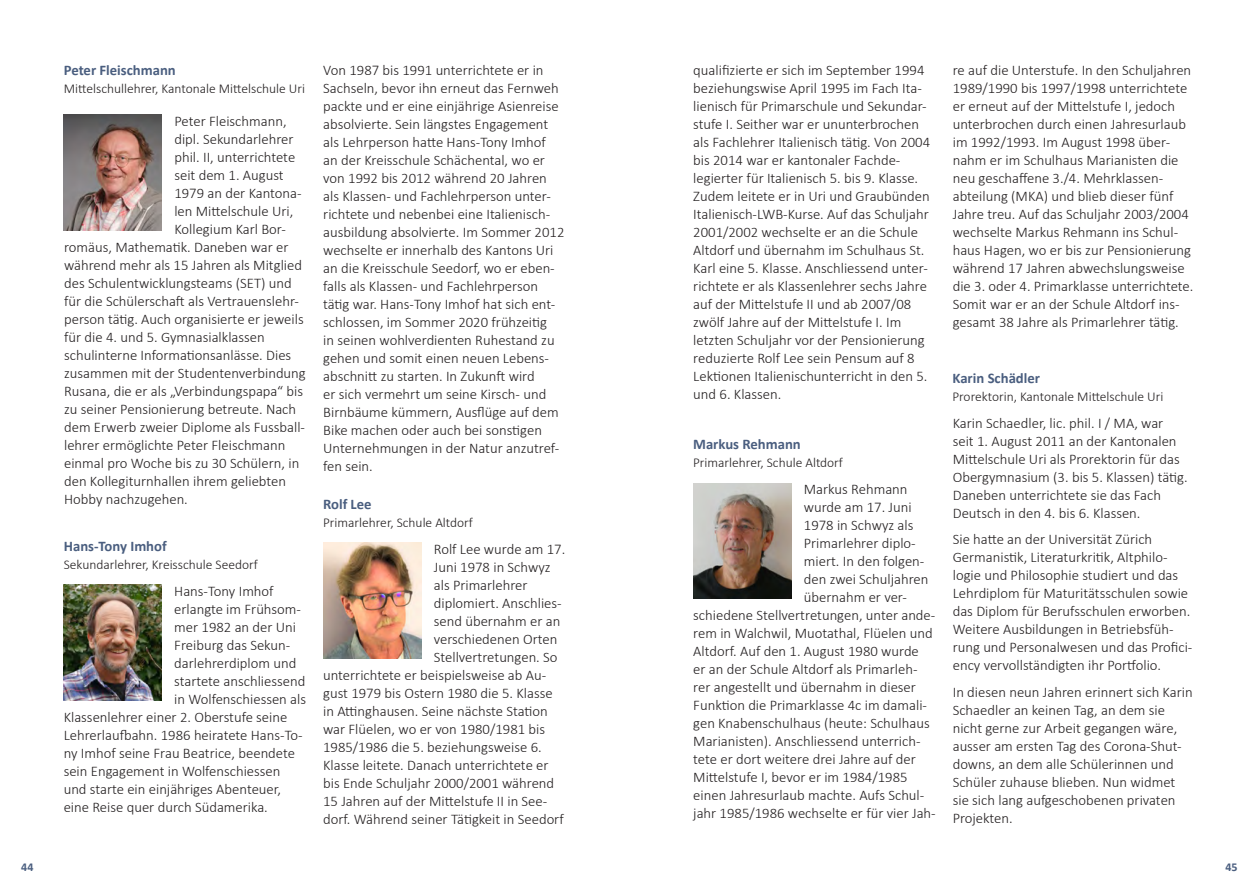
<style>
.page{position:relative;width:1259px;height:893px;background:#fff}
.page>*{position:absolute;margin:0;border:0;box-sizing:border-box;transform-origin:0 0}
.t1{font:300 14.7px/18px "Calibri";color:#231f20}
.t2{font:700 14.7px "Calibri";color:#4a5e7f}
.t3{font:300 13.5px "Calibri";color:#231f20}
.t4{font:700 12px "Calibri";color:#4a5e7f}
</style>
<div class="page">
<img style="left:64px;top:585px;width:97px;height:116px">
<img style="left:64px;top:115px;width:98px;height:116px">
<img style="left:323px;top:543px;width:98px;height:116px">
<img style="left:693px;top:483px;width:98px;height:116px">
<p class="t2" style="left:64px;top:60px;width:114px">Peter Fleischmann</p>
<p class="t3" style="left:64px;top:80px;width:243px">Mittelschullehrer, Kantonale Mittelschule Uri</p>
<p class="t1" style="left:174px;top:112px;width:114px">Peter Fleischmann,</p>
<p class="t1" style="left:174px;top:130px;width:121px">dipl. Sekundarlehrer</p>
<p class="t1" style="left:174px;top:148px;width:122px">phil. II, unterrichtete</p>
<p class="t1" style="left:174px;top:166px;width:111px">seit dem 1. August</p>
<p class="t1" style="left:174px;top:184px;width:129px">1979 an der Kantona-</p>
<p class="t1" style="left:174px;top:202px;width:120px">len Mittelschule Uri,</p>
<p class="t1" style="left:174px;top:220px;width:113px">Kollegium Karl Bor-</p>
<p class="t1" style="left:64px;top:238px;width:226px">romäus, Mathematik. Daneben war er</p>
<p class="t1" style="left:64px;top:256px;width:239px">während mehr als 15 Jahren als Mitglied</p>
<p class="t1" style="left:64px;top:274px;width:229px">des Schulentwicklungsteams (SET) und</p>
<p class="t1" style="left:64px;top:292px;width:236px">für die Schülerschaft als Vertrauenslehr-</p>
<p class="t1" style="left:64px;top:310px;width:241px">person tätig. Auch organisierte er jeweils</p>
<p class="t1" style="left:64px;top:328px;width:202px">für die 4. und 5. Gymnasialklassen</p>
<p class="t1" style="left:64px;top:346px;width:229px">schulinterne Informationsanlässe. Dies</p>
<p class="t1" style="left:64px;top:364px;width:243px">zusammen mit der Studentenverbindung</p>
<p class="t1" style="left:64px;top:382px;width:240px">Rusana, die er als „Verbindungspapa“ bis</p>
<p class="t1" style="left:64px;top:400px;width:234px">zu seiner Pensionierung betreute. Nach</p>
<p class="t1" style="left:64px;top:418px;width:242px">dem Erwerb zweier Diplome als Fussball-</p>
<p class="t1" style="left:64px;top:436px;width:223px">lehrer ermöglichte Peter Fleischmann</p>
<p class="t1" style="left:64px;top:454px;width:237px">einmal pro Woche bis zu 30 Schülern, in</p>
<p class="t1" style="left:64px;top:472px;width:223px">den Kollegiturnhallen ihrem geliebten</p>
<p class="t1" style="left:64px;top:490px;width:125px">Hobby nachzugehen.</p>
<p class="t2" style="left:64px;top:535px;width:104px">Hans-Tony Imhof</p>
<p class="t3" style="left:64px;top:556px;width:195px">Sekundarlehrer, Kreisschule Seedorf</p>
<p class="t1" style="left:174px;top:582px;width:101px">Hans-Tony Imhof</p>
<p class="t1" style="left:174px;top:600px;width:128px">erlangte im Frühsom-</p>
<p class="t1" style="left:174px;top:618px;width:123px">mer 1982 an der Uni</p>
<p class="t1" style="left:174px;top:636px;width:118px">Freiburg das Sekun-</p>
<p class="t1" style="left:174px;top:654px;width:124px">darlehrerdiplom und</p>
<p class="t1" style="left:174px;top:672px;width:133px">startete anschliessend</p>
<p class="t1" style="left:174px;top:690px;width:133px">in Wolfenschiessen als</p>
<p class="t1" style="left:64px;top:708px;width:225px">Klassenlehrer einer 2. Oberstufe seine</p>
<p class="t1" style="left:64px;top:726px;width:240px">Lehrerlaufbahn. 1986 heiratete Hans-To-</p>
<p class="t1" style="left:64px;top:744px;width:233px">ny Imhof seine Frau Beatrice, beendete</p>
<p class="t1" style="left:64px;top:762px;width:218px">sein Engagement in Wolfenschiessen</p>
<p class="t1" style="left:64px;top:780px;width:219px">und starte ein einjähriges Abenteuer,</p>
<p class="t1" style="left:64px;top:798px;width:206px">eine Reise quer durch Südamerika.</p>
<p class="t1" style="left:323px;top:61px;width:243px">Von 1987 bis 1991 unterrichtete er in Sachseln, bevor ihn erneut das Fernweh packte und er eine einjährige Asienreise absolvierte. Sein längstes Engagement als Lehrperson hatte Hans-Tony Imhof<br>an der Kreisschule Schächental, wo er von 1992 bis 2012 während 20 Jahren als Klassen- und Fachlehrperson unter&shy;richtete und nebenbei eine Italienisch&shy;ausbildung absolvierte. Im Sommer 2012 wechselte er innerhalb des Kantons Uri an die Kreisschule Seedorf, wo er eben&shy;falls als Klassen- und Fachlehrperson tätig war. Hans-Tony Imhof hat sich ent&shy;schlossen, im Sommer 2020 frühzeitig<br>in seinen wohlverdienten Ruhestand zu gehen und somit einen neuen Lebens&shy;abschnitt zu starten. In Zukunft wird<br>er sich vermehrt um seine Kirsch- und Birnbäume kümmern, Ausflüge auf dem Bike machen oder auch bei sonstigen Unternehmungen in der Natur anzutref&shy;fen sein.</p>
<p class="t2" style="left:323px;top:494px;width:50px">Rolf Lee</p>
<p class="t3" style="left:323px;top:514px;width:151px">Primarlehrer, Schule Altdorf</p>
<p class="t1" style="left:434px;top:540px;width:133px">Rolf Lee wurde am 17.</p>
<p class="t1" style="left:434px;top:558px;width:118px">Juni 1978 in Schwyz</p>
<p class="t1" style="left:434px;top:576px;width:95px">als Primarlehrer</p>
<p class="t1" style="left:434px;top:594px;width:129px">diplomiert. Anschlies-</p>
<p class="t1" style="left:434px;top:612px;width:128px">send übernahm er an</p>
<p class="t1" style="left:434px;top:630px;width:125px">verschiedenen Orten</p>
<p class="t1" style="left:434px;top:648px;width:125px">Stellvertretungen. So</p>
<p class="t1" style="left:323px;top:666px;width:225px">unterrichtete er beispielsweise ab Au-</p>
<p class="t1" style="left:323px;top:684px;width:231px">gust 1979 bis Ostern 1980 die 5. Klasse</p>
<p class="t1" style="left:323px;top:702px;width:226px">in Attinghausen. Seine nächste Station</p>
<p class="t1" style="left:323px;top:720px;width:223px">war Flüelen, wo er von 1980/1981 bis</p>
<p class="t1" style="left:323px;top:738px;width:220px">1985/1986 die 5. beziehungsweise 6.</p>
<p class="t1" style="left:323px;top:756px;width:227px">Klasse leitete. Danach unterrichtete er</p>
<p class="t1" style="left:323px;top:774px;width:233px">bis Ende Schuljahr 2000/2001 während</p>
<p class="t1" style="left:323px;top:792px;width:226px">15 Jahren auf der Mittelstufe II in See-</p>
<p class="t1" style="left:323px;top:810px;width:242px">dorf. Während seiner Tätigkeit in Seedorf</p>
<p class="t1" style="left:693px;top:61px;width:238px">qualifizierte er sich im September 1994 beziehungswise April 1995 im Fach Ita&shy;lienisch für Primarschule und Sekundar&shy;stufe I. Seither war er ununterbrochen als Fachlehrer Italienisch tätig. Von 2004 bis 2014 war er kantonaler Fachde&shy;legierter für Italienisch 5. bis 9. Klasse.<br>Zudem leitete er in Uri und Graubünden Italienisch-LWB-Kurse. Auf das Schuljahr 2001/2002 wechselte er an die Schule Altdorf und übernahm im Schulhaus St.<br>Karl eine 5. Klasse. Anschliessend unter&shy;richtete er als Klassenlehrer sechs Jahre auf der Mittelstufe II und ab 2007/08 zwölf Jahre auf der Mittelstufe I. Im letzten Schuljahr vor der Pensionierung reduzierte Rolf Lee sein Pensum auf 8<br>Lektionen Italienischunterricht in den 5. und 6. Klassen.</p>
<p class="t2" style="left:693px;top:434px;width:109px">Markus Rehmann</p>
<p class="t3" style="left:693px;top:454px;width:151px">Primarlehrer, Schule Altdorf</p>
<p class="t1" style="left:804px;top:480px;width:105px">Markus Rehmann</p>
<p class="t1" style="left:804px;top:498px;width:109px">wurde am 17. Juni</p>
<p class="t1" style="left:804px;top:516px;width:111px">1978 in Schwyz als</p>
<p class="t1" style="left:804px;top:534px;width:113px">Primarlehrer diplo-</p>
<p class="t1" style="left:804px;top:552px;width:122px">miert. In den folgen-</p>
<p class="t1" style="left:804px;top:570px;width:126px">den zwei Schuljahren</p>
<p class="t1" style="left:804px;top:588px;width:105px">übernahm er ver-</p>
<p class="t1" style="left:693px;top:606px;width:243px">schiedene Stellvertretungen, unter ande-</p>
<p class="t1" style="left:693px;top:624px;width:241px">rem in Walchwil, Muotathal, Flüelen und</p>
<p class="t1" style="left:693px;top:642px;width:227px">Altdorf. Auf den 1. August 1980 wurde</p>
<p class="t1" style="left:693px;top:660px;width:226px">er an der Schule Altdorf als Primarleh-</p>
<p class="t1" style="left:693px;top:678px;width:224px">rer angestellt und übernahm in dieser</p>
<p class="t1" style="left:693px;top:696px;width:235px">Funktion die Primarklasse 4c im damali-</p>
<p class="t1" style="left:693px;top:714px;width:238px">gen Knabenschulhaus (heute: Schulhaus</p>
<p class="t1" style="left:693px;top:732px;width:229px">Marianisten). Anschliessend unterrich-</p>
<p class="t1" style="left:693px;top:750px;width:224px">tete er dort weitere drei Jahre auf der</p>
<p class="t1" style="left:693px;top:768px;width:216px">Mittelstufe I, bevor er im 1984/1985</p>
<p class="t1" style="left:693px;top:786px;width:232px">einen Jahresurlaub machte. Aufs Schul-</p>
<p class="t1" style="left:693px;top:804px;width:244px">jahr 1985/1986 wechselte er für vier Jah-</p>
<p class="t1" style="left:952px;top:61px;width:242px">re auf die Unterstufe. In den Schuljahren 1989/1990 bis 1997/1998 unterrichtete er erneut auf der Mittelstufe I, jedoch unterbrochen durch einen Jahresurlaub im 1992/1993. Im August 1998 über&shy;nahm er im Schulhaus Marianisten die neu geschaffene 3./4. Mehrklassen&shy;abteilung (MKA) und blieb dieser fünf Jahre treu. Auf das Schuljahr 2003/2004 wechselte Markus Rehmann ins Schul&shy;haus Hagen, wo er bis zur Pensionierung während 17 Jahren abwechslungsweise die 3. oder 4. Primarklasse unterrichtete.<br>Somit war er an der Schule Altdorf ins&shy;gesamt 38 Jahre als Primarlehrer tätig.</p>
<p class="t2" style="left:952px;top:367px;width:89px">Karin Schädler</p>
<p class="t3" style="left:952px;top:388px;width:212px">Prorektorin, Kantonale Mittelschule Uri</p>
<p class="t1" style="left:952px;top:414px;width:236px">Karin Schaedler, lic. phil. I / MA, war seit 1. August 2011 an der Kantonalen Mittelschule Uri als Prorektorin für das Obergymnasium (3. bis 5. Klassen) tätig.<br>Daneben unterrichtete sie das Fach Deutsch in den 4. bis 6. Klassen.</p>
<p class="t1" style="left:952px;top:530px;width:241px">Sie hatte an der Universität Zürich Germanistik, Literaturkritik, Altphilo&shy;logie und Philosophie studiert und das Lehrdiplom für Maturitätsschulen sowie das Diplom für Berufsschulen erworben.<br>Weitere Ausbildungen in Betriebsfüh&shy;rung und Personalwesen und das Profici&shy;ency vervollständigten ihr Portfolio.</p>
<p class="t1" style="left:952px;top:683px;width:241px">In diesen neun Jahren erinnert sich Karin Schaedler an keinen Tag, an dem sie nicht gerne zur Arbeit gegangen wäre, ausser am ersten Tag des Corona-Shut&shy;downs, an dem alle Schülerinnen und Schüler zuhause blieben. Nun widmet sie sich lang aufgeschobenen privaten Projekten.</p>
<p class="t4" style="left:21px;top:859px;width:14px">44</p>
<p class="t4" style="left:1225px;top:859px;width:14px">45</p>
</div>
